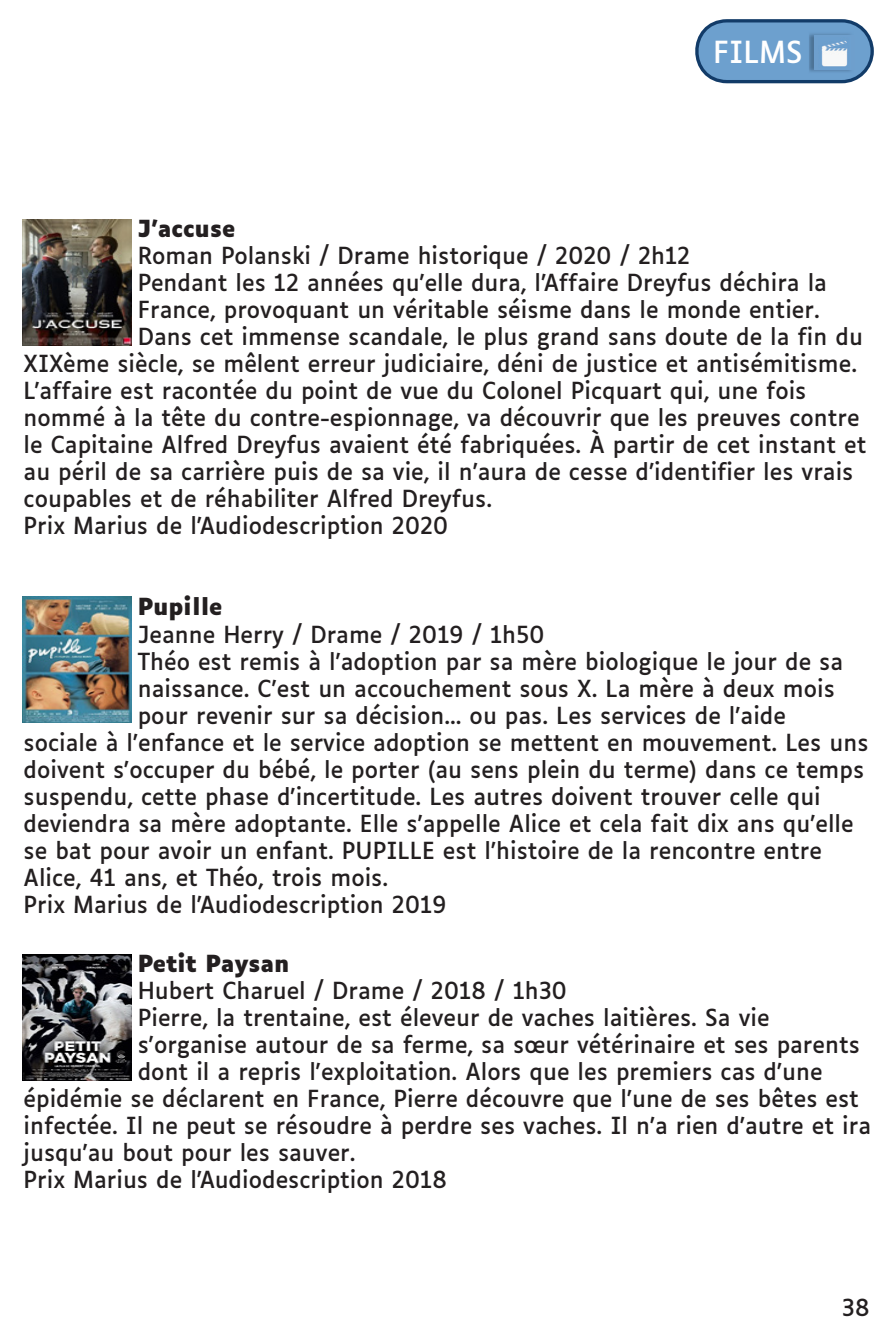
<style>
.page{position:relative;width:893px;height:1340px;background:#fff}
.page>*{position:absolute;margin:0;border:0;box-sizing:border-box;transform-origin:0 0}
.t1{font:29.03px "Luciole";color:#fff}
.résumé{font:22.5px "Luciole";color:#231f20}
.Titre_livre{font:700 22.5px "Luciole";color:#231f20}
</style>
<div class="page">
<img style="left:23px;top:596px;width:108px;height:126px">
<img style="left:23px;top:954px;width:108px;height:126px">
<svg style="left:695px;top:19px;width:179px;height:65px;background:#6f9bc4"></svg>
<img style="left:809px;top:31px;width:44px;height:42px">
<div style="left:815px;top:36px;width:40px;height:34px;background:#6e9fcd"></div>
<img style="left:821px;top:41px;width:27px;height:26px">
<img style="left:23px;top:219px;width:108px;height:126px">
<p class="t1" style="left:713px;top:25px;width:91px">FILMS</p>
<p class="Titre_livre" style="left:138px;top:216px;width:99px">J’accuse</p>
<p class="résumé" style="left:138px;top:235px;width:554px">Roman Polanski / Drame historique / 2020 / 2h12</p>
<p class="résumé" style="left:138px;top:262px;width:691px">Pendant les 12 années qu’elle dura, l’Affaire Dreyfus déchira la</p>
<p class="résumé" style="left:138px;top:289px;width:683px">France, provoquant un véritable séisme dans le monde entier.</p>
<p class="résumé" style="left:138px;top:316px;width:727px">Dans cet immense scandale, le plus grand sans doute de la fin du</p>
<p class="résumé" style="left:24px;top:343px;width:835px">XIXème siècle, se mêlent erreur judiciaire, déni de justice et antisémitisme.</p>
<p class="résumé" style="left:24px;top:370px;width:784px">L’affaire est racontée du point de vue du Colonel Picquart qui, une fois</p>
<p class="résumé" style="left:24px;top:397px;width:838px">nommé à la tête du contre-espionnage, va découvrir que les preuves contre</p>
<p class="résumé" style="left:24px;top:424px;width:844px">le Capitaine Alfred Dreyfus avaient été fabriquées. À partir de cet instant et</p>
<p class="résumé" style="left:24px;top:451px;width:831px">au péril de sa carrière puis de sa vie, il n’aura de cesse d’identifier les vrais</p>
<p class="résumé" style="left:24px;top:478px;width:470px">coupables et de réhabiliter Alfred Dreyfus.</p>
<p class="résumé" style="left:24px;top:505px;width:426px">Prix Marius de l’Audiodescription 2020</p>
<p class="Titre_livre" style="left:138px;top:594px;width:86px">Pupille</p>
<p class="résumé" style="left:138px;top:613px;width:408px">Jeanne Herry / Drame / 2019 / 1h50</p>
<p class="résumé" style="left:138px;top:640px;width:707px">Théo est remis à l'adoption par sa mère biologique le jour de sa</p>
<p class="résumé" style="left:138px;top:667px;width:699px">naissance. C'est un accouchement sous X. La mère à deux mois</p>
<p class="résumé" style="left:138px;top:694px;width:650px">pour revenir sur sa décision... ou pas. Les services de l'aide</p>
<p class="résumé" style="left:24px;top:721px;width:846px">sociale à l'enfance et le service adoption se mettent en mouvement. Les uns</p>
<p class="résumé" style="left:24px;top:748px;width:842px">doivent s'occuper du bébé, le porter (au sens plein du terme) dans ce temps</p>
<p class="résumé" style="left:24px;top:775px;width:799px">suspendu, cette phase d'incertitude. Les autres doivent trouver celle qui</p>
<p class="résumé" style="left:24px;top:802px;width:832px">deviendra sa mère adoptante. Elle s'appelle Alice et cela fait dix ans qu'elle</p>
<p class="résumé" style="left:24px;top:829px;width:800px">se bat pour avoir un enfant. PUPILLE est l'histoire de la rencontre entre</p>
<p class="résumé" style="left:24px;top:856px;width:366px">Alice, 41 ans, et Théo, trois mois.</p>
<p class="résumé" style="left:24px;top:883px;width:424px">Prix Marius de l’Audiodescription 2019</p>
<p class="Titre_livre" style="left:138px;top:951px;width:153px">Petit Paysan</p>
<p class="résumé" style="left:138px;top:970px;width:431px">Hubert Charuel / Drame / 2018 / 1h30</p>
<p class="résumé" style="left:138px;top:997px;width:633px">Pierre, la trentaine, est éleveur de vaches laitières. Sa vie</p>
<p class="résumé" style="left:138px;top:1024px;width:724px">s'organise autour de sa ferme, sa sœur vétérinaire et ses parents</p>
<p class="résumé" style="left:138px;top:1051px;width:686px">dont il a repris l'exploitation. Alors que les premiers cas d'une</p>
<p class="résumé" style="left:24px;top:1078px;width:837px">épidémie se déclarent en France, Pierre découvre que l'une de ses bêtes est</p>
<p class="résumé" style="left:24px;top:1105px;width:849px">infectée. Il ne peut se résoudre à perdre ses vaches. Il n'a rien d'autre et ira</p>
<p class="résumé" style="left:24px;top:1132px;width:333px">jusqu'au bout pour les sauver.</p>
<p class="résumé" style="left:24px;top:1159px;width:425px">Prix Marius de l’Audiodescription 2018</p>
<p class="résumé" style="left:842px;top:1287px;width:29px">38</p>
</div>
